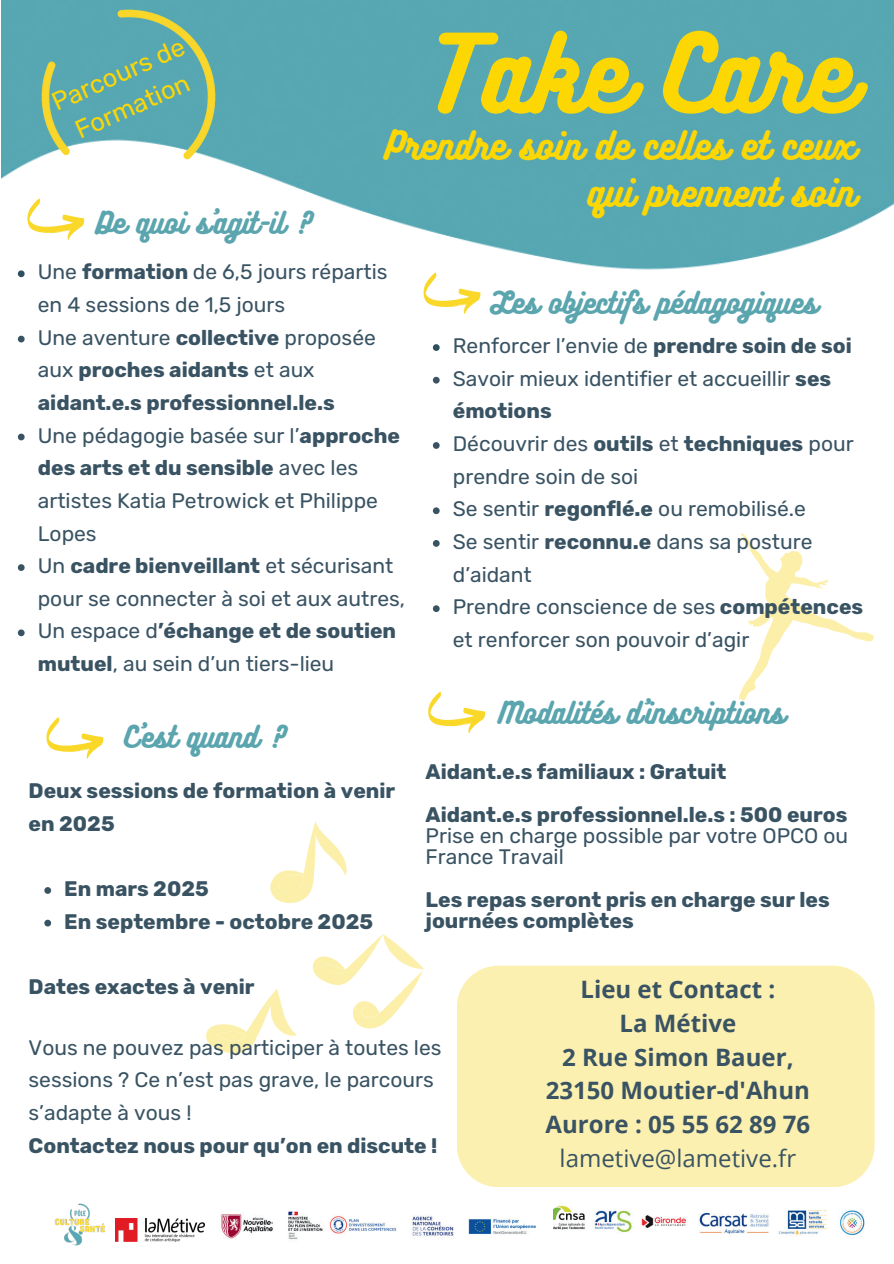
<style>
.page{position:relative;width:894px;height:1264px;background:#fff}
.page>*{position:absolute;margin:0;border:0;box-sizing:border-box;transform-origin:0 0}
.t1{font:95.55px "Bukhari Script";color:#fcd704}
.t2{font:34.5px/47.2px "Bukhari Script";color:#fcd704;text-align:right}
.t3{font:27px "Bukhari Script";color:#5ba5af}
.t4{font:25.5px/34.8px "Rubik";color:#fcd704;text-align:center}
.t5{font:700 24px/33.8px "Open Sans";color:#395363;text-align:center}
.t6{font:24px "Open Sans";color:#395363}
.t7{font:21px/32.7px "Rubik";color:#395363}
.t8{font:700 21px/32.7px "Rubik";color:#395363}
.s1{font-weight:700}
</style>
<div class="page">
<img style="left:2px;top:0;width:891px;height:296px">
<div style="left:457px;top:965px;width:416px;height:222px;background:#fcf0b0"></div>
<svg style="left:739px;top:533px;width:134px;height:168px"></svg>
<svg style="left:206px;top:989px;width:91px;height:64px"></svg>
<svg style="left:313px;top:934px;width:111px;height:94px"></svg>
<svg style="left:270px;top:821px;width:76px;height:82px"></svg>
<svg style="left:423px;top:272px;width:57px;height:42px"></svg>
<svg style="left:27px;top:198px;width:57px;height:42px"></svg>
<svg style="left:46px;top:717px;width:57px;height:42px"></svg>
<svg style="left:428px;top:691px;width:57px;height:42px"></svg>
<img style="left:42px;top:9px;width:173px;height:150px">
<img style="left:115px;top:1218px;width:89px;height:23px">
<svg style="left:44px;top:887px;width:7px;height:6px"></svg>
<svg style="left:44px;top:919px;width:7px;height:7px"></svg>
<img style="left:54px;top:1203px;width:52px;height:43px">
<img style="left:553px;top:1205px;width:312px;height:30px">
<img style="left:221px;top:1211px;width:315px;height:29px">
<svg style="left:18px;top:270px;width:7px;height:7px"></svg>
<svg style="left:18px;top:336px;width:7px;height:6px"></svg>
<svg style="left:18px;top:433px;width:7px;height:7px"></svg>
<svg style="left:18px;top:564px;width:7px;height:7px"></svg>
<svg style="left:18px;top:629px;width:7px;height:7px"></svg>
<svg style="left:433px;top:344px;width:6px;height:7px"></svg>
<svg style="left:433px;top:377px;width:6px;height:6px"></svg>
<svg style="left:433px;top:442px;width:6px;height:7px"></svg>
<svg style="left:433px;top:507px;width:6px;height:7px"></svg>
<svg style="left:433px;top:540px;width:6px;height:7px"></svg>
<svg style="left:433px;top:605px;width:6px;height:7px"></svg>
<p class="t4" style="left:46px;top:88px;width:144px;rotate:-24deg">Parcours de<br>Formation</p>
<p class="t3" style="left:96px;top:209px;width:218px">De quoi s’agit-il ?</p>
<h1 class="t1" style="left:425px;top:25px;width:428px">Take Care</h1>
<h2 class="t2" style="left:384px;top:124px;width:472px">Prendre soin de celles et ceux qui prennent soin</h2>
<p class="t7" style="left:38px;top:256px;width:368px">Une <span class="s1">formation</span> de 6,5 jours répartis en 4 sessions de 1,5 jours<br>Une aventure <span class="s1">collective</span> proposée aux <span class="s1">proches aidants</span> et aux <span class="s1">aidant.e.s professionnel.le.s<br></span>Une pédagogie basée sur l’<span class="s1">approche des arts et du sensible</span> avec les artistes Katia Petrowick et Philippe<br>Lopes<br>Un <span class="s1">cadre bienveillant</span> et sécurisant pour se connecter à soi et aux autres,<br>Un espace d<span class="s1">’échange et de soutien mutuel</span>, au sein d’un tiers-lieu</p>
<p class="t3" style="left:125px;top:723px;width:163px">C’est quand ?</p>
<p class="t8" style="left:29px;top:775px;width:368px">Deux sessions de formation à venir en 2025</p>
<p class="t8" style="left:64px;top:873px;width:310px">En mars 2025<br>En septembre - octobre 2025</p>
<p class="t3" style="left:490px;top:289px;width:328px">Les objectifs pédagogiques</p>
<p class="t7" style="left:452px;top:330px;width:412px">Renforcer l’envie de <span class="s1">prendre soin de soi<br></span>Savoir mieux identifier et accueillir <span class="s1">ses émotions<br></span>Découvrir des <span class="s1">outils</span> et <span class="s1">techniques</span> pour prendre soin de soi<br>Se sentir <span class="s1">regonflé.e</span> ou remobilisé.e<br>Se sentir <span class="s1">reconnu.e</span> dans sa posture d’aidant<br>Prendre conscience de ses <span class="s1">compétences </span>et renforcer son pouvoir d’agir</p>
<p class="t3" style="left:499px;top:699px;width:287px">Modalités d’inscriptions</p>
<p class="t8" style="left:425px;top:750px;width:423px;line-height:42.8px">Aidant.e.s familiaux : Gratuit<br>Aidant.e.s professionnel.le.s : 500 euros</p>
<p class="t7" style="left:425px;top:825px;width:424px;line-height:21.3px">Prise en charge possible par votre OPCO ou<br>France Travail</p>
<p class="t8" style="left:425px;top:889px;width:405px;line-height:21.3px">Les repas seront pris en charge sur les journées complètes</p>
<p class="t8" style="left:29px;top:970px;width:227px">Dates exactes à venir</p>
<p class="t7" style="left:29px;top:1031px;width:414px">Vous ne pouvez pas participer à toutes les sessions ? Ce n’est pas grave, le parcours s’adapte à vous !</p>
<p class="t8" style="left:29px;top:1129px;width:410px">Contactez nous pour qu’on en discute !</p>
<p class="t5" style="left:545px;top:971px;width:266px">Lieu et Contact :<br>La Métive<br>2 Rue Simon Bauer,<br>23150 Moutier-d'Ahun<br>Aurore : 05 55 62 89 76</p>
<p class="t6" style="left:559px;top:1141px;width:238px">lametive@lametive.fr</p>
</div>
